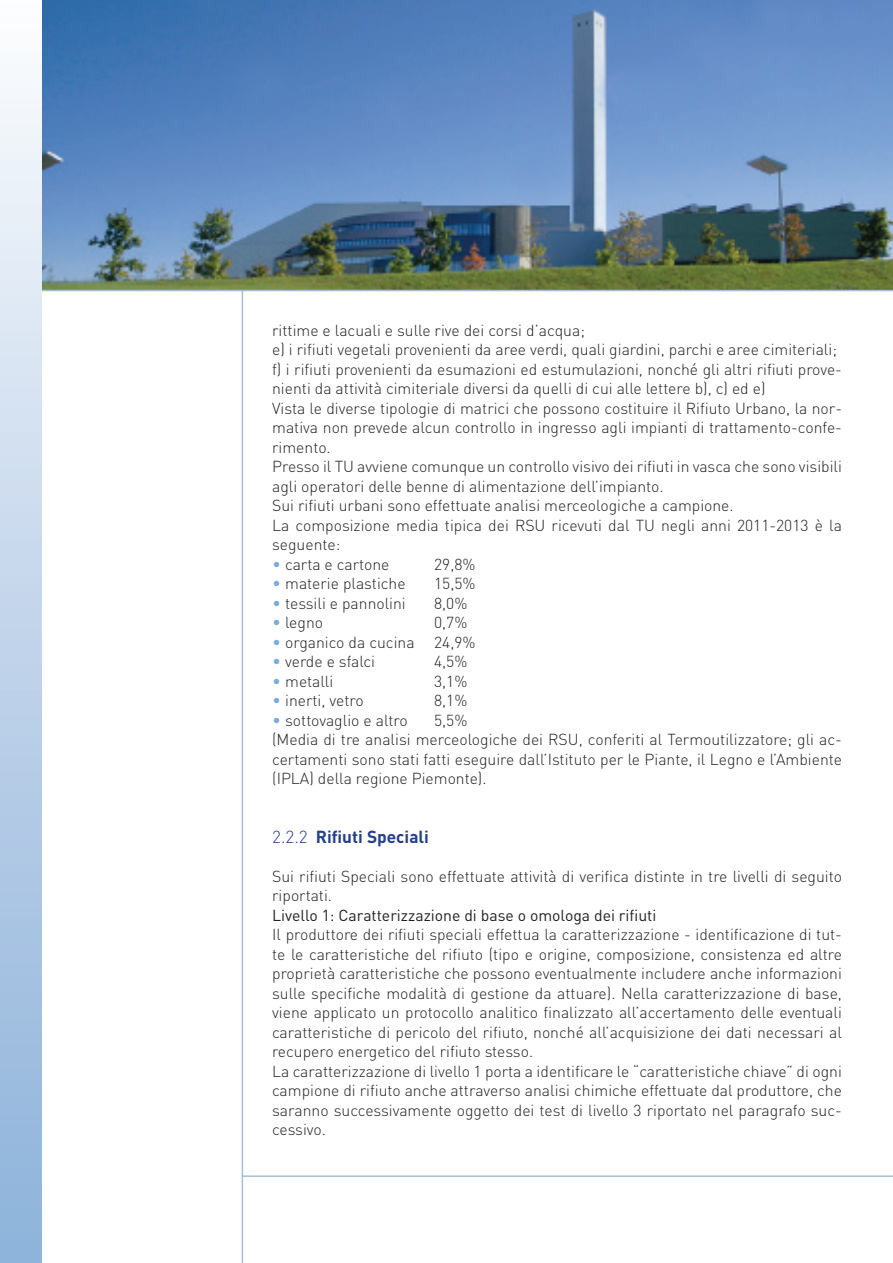
<style>
.page{position:relative;width:893px;height:1263px;background:#fff}
.page>*{position:absolute;margin:0;border:0;box-sizing:border-box;transform-origin:0 0}
.t1{font:700 17.25px "DIN";color:#253f8e}
.t2{font:300 15.75px/19.5px "DIN";color:#231f20}
.t3{font:15.75px "DIN";color:#231f20}
.s1{font-size:16.5px;color:#7aacdc}
.s2{font-weight:300}
</style>
<div class="page">
<img style="left:41px;top:0;width:852px;height:290px">
<hr style="left:41px;top:290px;width:852px;height:1px;background:#a3bedd">
<div style="left:0;top:0;width:41px;height:1263px;background:linear-gradient(to bottom,#fbfbfd,#8cb0d9)"></div>
<hr style="left:243px;top:1175px;width:650px;height:2px;background:#a3bedd">
<hr style="left:242px;top:291px;width:1px;height:972px;background:#a3bedd">
<p class="t2" style="left:272px;top:320px;width:571px">rittime e lacuali e sulle rive dei corsi d’acqua;<br>e) i rifiuti vegetali provenienti da aree verdi, quali giardini, parchi e aree cimiteriali; f) i rifiuti provenienti da esumazioni ed estumulazioni, nonché gli altri rifiuti prove&shy;nienti da attività cimiteriale diversi da quelli di cui alle lettere b), c) ed e)<br>Vista le diverse tipologie di matrici che possono costituire il Rifiuto Urbano, la nor&shy;mativa non prevede alcun controllo in ingresso agli impianti di trattamento-confe&shy;rimento.<br>Presso il TU avviene comunque un controllo visivo dei rifiuti in vasca che sono visibili agli operatori delle benne di alimentazione dell’impianto.<br>Sui rifiuti urbani sono effettuate analisi merceologiche a campione.<br>La composizione media tipica dei RSU ricevuti dal TU negli anni 2011-2013 è la seguente:</p>
<p class="t2" style="left:272px;top:554px;width:119px"><span class="s1">•</span> carta e cartone</p>
<p class="t2" style="left:434px;top:554px;width:43px">29,8%</p>
<p class="t2" style="left:272px;top:574px;width:135px"><span class="s1">•</span> materie plastiche</p>
<p class="t2" style="left:434px;top:574px;width:43px">15,5%</p>
<p class="t2" style="left:272px;top:593px;width:135px"><span class="s1">•</span> tessili e pannolini</p>
<p class="t2" style="left:434px;top:593px;width:35px">8,0%</p>
<p class="t2" style="left:272px;top:613px;width:52px"><span class="s1">•</span> legno</p>
<p class="t2" style="left:434px;top:613px;width:35px">0,7%</p>
<p class="t2" style="left:272px;top:632px;width:205px"><span class="s1">•</span> organico da cucina 24,9%</p>
<p class="t2" style="left:272px;top:652px;width:105px"><span class="s1">•</span> verde e sfalci</p>
<p class="t2" style="left:434px;top:652px;width:35px">4,5%</p>
<p class="t2" style="left:272px;top:671px;width:63px"><span class="s1">•</span> metalli</p>
<p class="t2" style="left:434px;top:671px;width:35px">3,1%</p>
<p class="t2" style="left:272px;top:691px;width:93px"><span class="s1">•</span> inerti, vetro</p>
<p class="t2" style="left:434px;top:691px;width:35px">8,1%</p>
<p class="t2" style="left:272px;top:710px;width:137px"><span class="s1">•</span> sottovaglio e altro</p>
<p class="t2" style="left:272px;top:710px;width:571px;text-indent:162px">5,5%<br>(Media di tre analisi merceologiche dei RSU, conferiti al Termoutilizzatore; gli ac&shy;certamenti sono stati fatti eseguire dall’Istituto per le Piante, il Legno e l’Ambiente (IPLA) della regione Piemonte).</p>
<p class="t1" style="left:272px;top:825px;width:158px"><span class="s2">2.2.2</span> Rifiuti Speciali</p>
<p class="t2" style="left:272px;top:866px;width:571px">Sui rifiuti Speciali sono effettuate attività di verifica distinte in tre livelli di seguito riportati.</p>
<p class="t3" style="left:272px;top:905px;width:386px">Livello 1: Caratterizzazione di base o omologa dei rifiuti</p>
<p class="t2" style="left:272px;top:925px;width:571px">Il produttore dei rifiuti speciali effettua la caratterizzazione - identificazione di tut&shy;te le caratteristiche del rifiuto (tipo e origine, composizione, consistenza ed altre proprietà caratteristiche che possono eventualmente includere anche informazioni sulle specifiche modalità di gestione da attuare). Nella caratterizzazione di base, viene applicato un protocollo analitico finalizzato all’accertamento delle eventuali caratteristiche di pericolo del rifiuto, nonché all’acquisizione dei dati necessari al recupero energetico del rifiuto stesso.<br>La caratterizzazione di livello 1 porta a identificare le “caratteristiche chiave” di ogni campione di rifiuto anche attraverso analisi chimiche effettuate dal produttore, che saranno successivamente oggetto dei test di livello 3 riportato nel paragrafo suc&shy;cessivo.</p>
</div>
